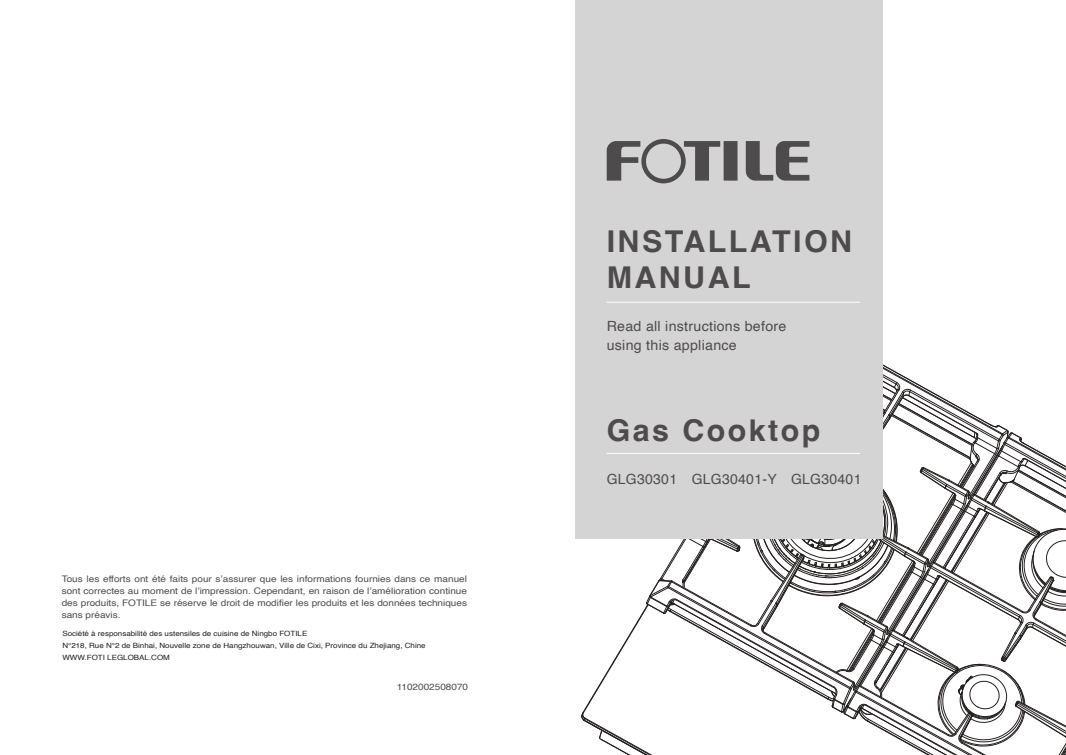
<style>
.page{position:relative;width:1066px;height:755px;background:#fff}
.page>*{position:absolute;margin:0;border:0;box-sizing:border-box;transform-origin:0 0}
.t1{font:700 30px/36px "Helvetica";letter-spacing:.08em;color:#4e4b4c}
.t2{font:14px/19.6px "Helvetica";letter-spacing:.02em;color:#4e4b4c}
.t3{font:9px/12px "Helvetica";color:#4e4b4c;text-align:justify;scale:1.11 1}
.t4{font:7.2px/12px "Helvetica";color:#241f1f;scale:1.11 1}
</style>
<div class="page">
<svg style="left:581px;top:364px;width:485px;height:390px"></svg>
<div style="left:575px;top:0;width:308px;height:538px;background:#d5d4d5"></div>
<svg style="left:607px;top:139px;width:202px;height:44px"></svg>
<hr style="left:607px;top:302px;width:253px;height:1px;background:#fff">
<hr style="left:607px;top:453px;width:253px;height:1px;background:#fff">
<p class="t3" style="left:62px;top:572px;width:367px">Tous les efforts ont été faits pour sʼassurer que les informations fournies dans ce manuel sont correctes au moment de lʼimpression. Cependant, en raison de lʼamélioration continue des produits, FOTILE se réserve le droit de modifier les produits et les données techniques sans préavis.</p>
<p class="t4" style="left:62px;top:627px;width:329px">Société à responsabilité des ustensiles de cuisine de Ningbo FOTILE<br>N°218, Rue N°2 de Binhai, Nouvelle zone de Hangzhouwan, Ville de Cixi, Province du Zhejiang, Chine<br>WWW.FOTI LEGLOBAL.COM</p>
<p class="t3" style="left:397px;top:680px;width:66px">1102002508070</p>
<h1 class="t1" style="left:607px;top:227px;width:247px">INSTALLATION<br>MANUAL</h1>
<h2 class="t2" style="left:607px;top:316px;width:181px">Read all instructions before using this appliance</h2>
<h1 class="t1" style="left:607px;top:415px;width:215px">Gas Cooktop</h1>
<h2 class="t2" style="left:607px;top:469px;width:256px">GLG30301 GLG30401-Y GLG30401</h2>
</div>
